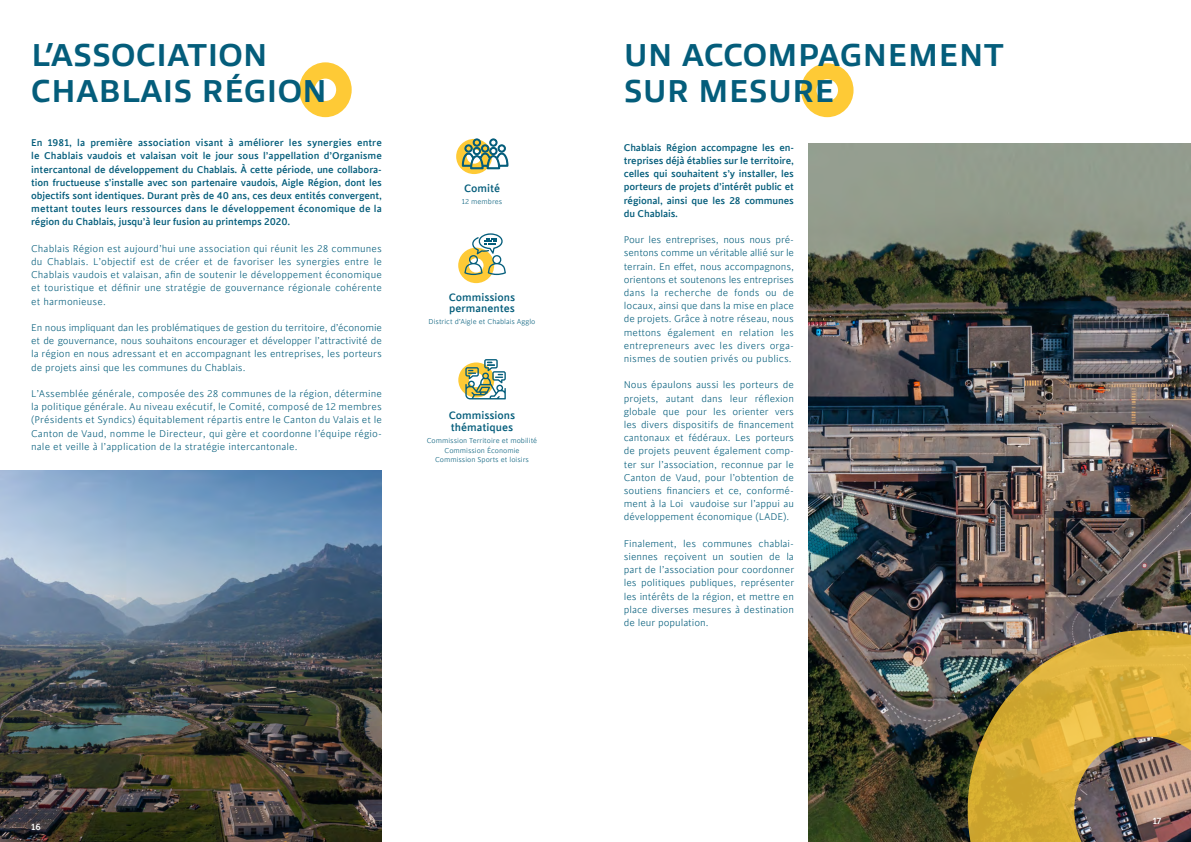
<style>
.page{position:relative;width:1191px;height:842px;background:#fff}
.page>*{position:absolute;margin:0;border:0;box-sizing:border-box;transform-origin:0 0}
.t1{font:700 32px/36px "Allumi Std";color:#045d7b}
.t2{font:500 12px/11px "Cinta";color:#045d7b}
.t3{font:300 11px/13.2px "Cinta";color:#045d7b;text-align:justify}
.t4{font:500 11px/13.2px "Cinta";letter-spacing:-.01em;color:#045d7b;text-align:justify}
.t5{font:500 10px "Cinta";color:#fff}
.t6{font:300 8px/9.6px "Cinta";color:#045d7b;text-align:center}
</style>
<div class="page">
<svg style="left:299px;top:62px;width:53px;height:55px"></svg>
<svg style="left:458px;top:233px;width:48px;height:50px"></svg>
<svg style="left:456px;top:139px;width:52px;height:35px"></svg>
<svg style="left:458px;top:359px;width:48px;height:40px"></svg>
<svg style="left:801px;top:63px;width:52px;height:54px"></svg>
<img style="left:808px;top:143px;width:383px;height:699px">
<img style="left:0;top:471px;width:382px;height:371px">
<img style="left:967px;top:630px;width:224px;height:212px">
<h1 class="t1" style="left:31px;top:37px;width:297px">L’ASSOCIATION<br>CHABLAIS RÉGION</h1>
<p class="t4" style="left:31px;top:136px;width:352px">En 1981, la première association visant à améliorer les synergies entre le Chablais vaudois et valaisan voit le jour sous l’appellation d’Organisme intercantonal de développement du Chablais. À cette période, une collabora&shy;tion fructueuse s’installe avec son partenaire vaudois, Aigle Région, dont les objectifs sont identiques. Durant près de 40 ans, ces deux entités convergent, mettant toutes leurs ressources dans le développement économique de la région du Chablais, jusqu’à leur fusion au printemps 2020.</p>
<p class="t3" style="left:31px;top:242px;width:352px">Chablais Région est aujourd’hui une association qui réunit les 28 communes du Chablais. L’objectif est de créer et de favoriser les synergies entre le Chablais vaudois et valaisan, afin de soutenir le développement économique et touristique et définir une stratégie de gouvernance régionale cohérente et harmonieuse.</p>
<p class="t3" style="left:31px;top:321px;width:352px">En nous impliquant dan les problématiques de gestion du territoire, d’économie et de gouvernance, nous souhaitons encourager et développer l’attractivité de la région en nous adressant et en accompagnant les entreprises, les porteurs de projets ainsi que les communes du Chablais.</p>
<p class="t3" style="left:31px;top:387px;width:352px">L’Assemblée générale, composée des 28 communes de la région, détermine la politique générale. Au niveau exécutif, le Comité, composé de 12 membres (Présidents et Syndics) équitablement répartis entre le Canton du Valais et le Canton de Vaud, nomme le Directeur, qui gère et coordonne l’équipe régio&shy;nale et veille à l’application de la stratégie intercantonale.</p>
<p class="t2" style="left:464px;top:183px;width:38px">Comité</p>
<p class="t6" style="left:462px;top:197px;width:42px">12 membres</p>
<p class="t2" style="left:449px;top:292px;width:68px">Commissions permanentes</p>
<p class="t6" style="left:428px;top:317px;width:108px">District d’Aigle et Chablais Agglo</p>
<p class="t2" style="left:449px;top:411px;width:68px">Commissions thématiques</p>
<p class="t6" style="left:427px;top:436px;width:112px">Commission Territoire et mobilité<br>Commission Économie<br>Commission Sports et loisirs</p>
<p class="t5" style="left:31px;top:821px;width:11px">16</p>
<h1 class="t1" style="left:624px;top:37px;width:381px">UN ACCOMPAGNEMENT<br>SUR MESURE</h1>
<p class="t4" style="left:624px;top:141px;width:172px">Chablais Région accompagne les en&shy;treprises déjà établies sur le territoire, celles qui souhaitent s’y installer, les porteurs de projets d’intérêt public et régional, ainsi que les 28 communes du Chablais.</p>
<p class="t3" style="left:624px;top:233px;width:172px">Pour les entreprises, nous nous pré&shy;sentons comme un véritable allié sur le terrain. En effet, nous accompagnons, orientons et soutenons les entreprises dans la recherche de fonds ou de locaux, ainsi que dans la mise en place de projets. Grâce à notre réseau, nous mettons également en relation les entrepreneurs avec les divers orga&shy;nismes de soutien privés ou publics.</p>
<p class="t3" style="left:624px;top:379px;width:172px">Nous épaulons aussi les porteurs de projets, autant dans leur réflexion globale que pour les orienter vers les divers dispositifs de financement cantonaux et fédéraux. Les porteurs de projets peuvent également comp&shy;ter sur l’association, reconnue par le Canton de Vaud, pour l’obtention de soutiens financiers et ce, conformé&shy;ment à la Loi vaudoise sur l’appui au développement économique (LADE).</p>
<p class="t3" style="left:624px;top:537px;width:172px">Finalement, les communes chablai&shy;siennes reçoivent un soutien de la part de l’association pour coordonner les politiques publiques, représenter les intérêts de la région, et mettre en place diverses mesures à destination de leur population.</p>
<p class="t5" style="left:1152px;top:815px;width:10px">17</p>
</div>
